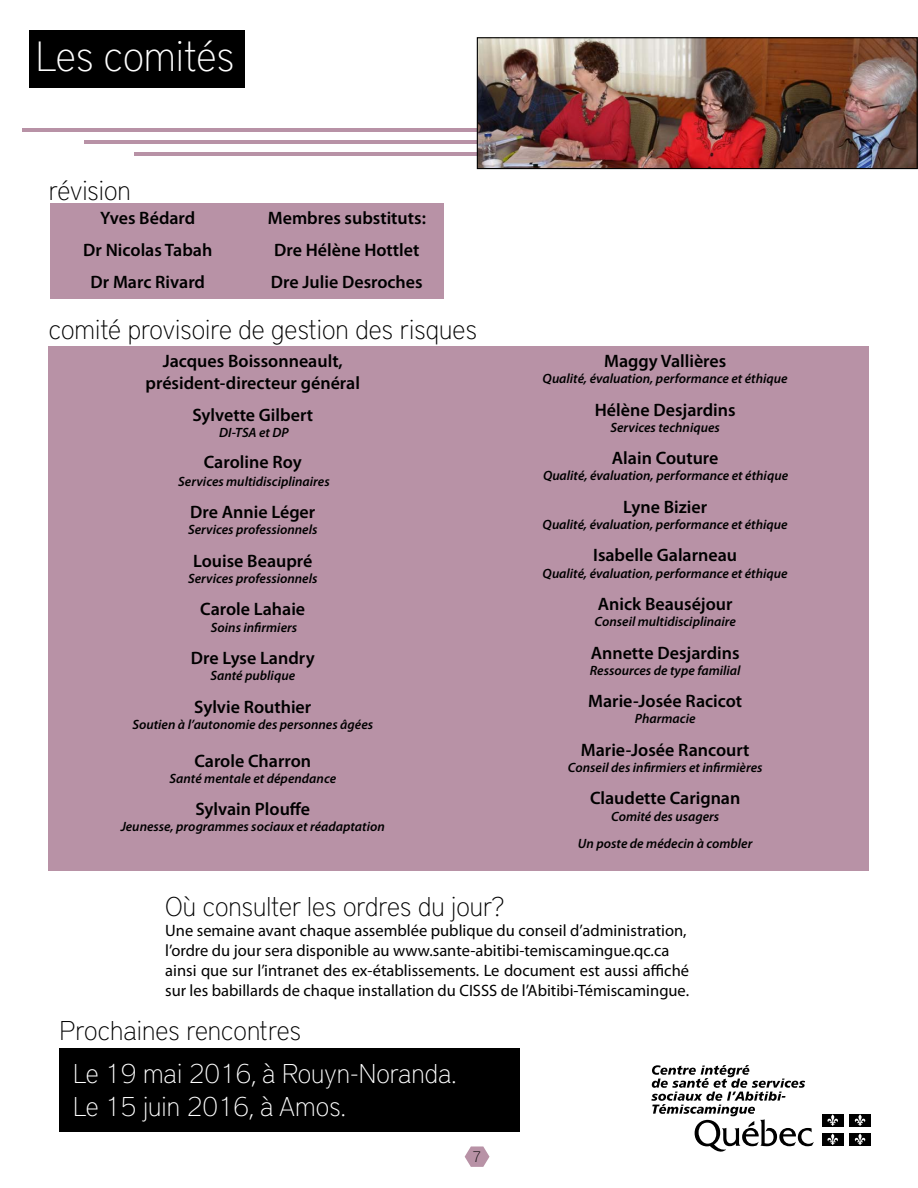
<style>
.page{position:relative;width:918px;height:1188px;background:#fff}
.page>*{position:absolute;margin:0;border:0;box-sizing:border-box;transform-origin:0 0}
.t1{font:100 42px "District Pro";color:#fff}
.t2{font:100 27px "District Pro";color:#000}
.t3{font:100 27px/32.4px "District Pro";color:#fff}
.t4{font:600 18px/32.4px "Myriad Pro";color:#000;text-align:center}
.t5{font:16.5px/19.8px "Myriad Pro";color:#000}
.t6{font:100 15px "District Pro";color:#000}
.t7{font:italic 600 13.5px/27px "Myriad Pro";color:#000;text-align:center}
</style>
<div class="page">
<svg style="left:465px;top:1146px;width:25px;height:21px"></svg>
<div style="left:60px;top:1048px;width:460px;height:84px;background:#000"></div>
<svg style="left:651px;top:1065px;width:163px;height:87px"></svg>
<div style="left:822px;top:1114px;width:21px;height:13px;background:#000"></div>
<svg style="left:827px;top:1114px;width:11px;height:12px"></svg>
<div style="left:849px;top:1114px;width:22px;height:13px;background:#000"></div>
<svg style="left:854px;top:1114px;width:12px;height:12px"></svg>
<div style="left:822px;top:1133px;width:21px;height:13px;background:#000"></div>
<svg style="left:827px;top:1133px;width:11px;height:12px"></svg>
<div style="left:849px;top:1133px;width:22px;height:13px;background:#000"></div>
<svg style="left:854px;top:1133px;width:12px;height:12px"></svg>
<div style="left:51px;top:203px;width:393px;height:96px;background:#b892a6"></div>
<hr style="left:134px;top:152px;width:354px;height:4px;background:#b892a6">
<hr style="left:85px;top:140px;width:403px;height:4px;background:#b892a6">
<hr style="left:23px;top:128px;width:465px;height:4px;background:#b892a6">
<img style="left:479px;top:39px;width:437px;height:128px">
<div style="left:477px;top:37px;width:441px;height:132px;border:1px solid #000"></div>
<div style="left:29px;top:30px;width:215px;height:58px;background:#000"></div>
<div style="left:49px;top:347px;width:820px;height:524px;background:#b892a6"></div>
<h1 class="t1" style="left:36px;top:26px;width:200px">Les comités</h1>
<h2 class="t2" style="left:49px;top:171px;width:84px">révision</h2>
<h3 class="t4" style="left:83px;top:201px;width:131px">Yves Bédard<br>Dr Nicolas Tabah<br>Dr Marc Rivard</h3>
<h3 class="t4" style="left:268px;top:201px;width:160px;text-align:left">Membres substituts:<br>Dre Hélène Hottlet<br>Dre Julie Desroches</h3>
<h2 class="t2" style="left:49px;top:310px;width:430px">comité provisoire de gestion des risques</h2>
<h3 class="t4" style="left:146px;top:350px;width:216px;line-height:21.6px">Jacques Boissonneault, président-directeur général</h3>
<h3 class="t4" style="left:192px;top:398px;width:122px">Sylvette Gilbert</h3>
<p class="t7" style="left:219px;top:419px;width:71px">DI-TSA et DP</p>
<h3 class="t4" style="left:204px;top:445px;width:99px">Caroline Roy</h3>
<p class="t7" style="left:178px;top:467px;width:153px">Services multidisciplinaires</p>
<h3 class="t4" style="left:190px;top:495px;width:127px">Dre Annie Léger</h3>
<p class="t7" style="left:188px;top:516px;width:131px">Services professionnels</p>
<h3 class="t4" style="left:193px;top:544px;width:121px">Louise Beaupré</h3>
<p class="t7" style="left:188px;top:565px;width:131px">Services professionnels</p>
<h3 class="t4" style="left:200px;top:593px;width:106px">Carole Lahaie</h3>
<p class="t7" style="left:211px;top:613px;width:88px">Soins infirmiers</p>
<h3 class="t4" style="left:191px;top:641px;width:125px">Dre Lyse Landry</h3>
<p class="t7" style="left:210px;top:662px;width:86px">Santé publique</p>
<h3 class="t4" style="left:194px;top:690px;width:119px">Sylvie Routhier</h3>
<p class="t7" style="left:132px;top:710px;width:242px">Soutien à l’autonomie des personnes âgées</p>
<h3 class="t4" style="left:194px;top:744px;width:118px">Carole Charron</h3>
<p class="t7" style="left:169px;top:764px;width:168px">Santé mentale et dépendance</p>
<h3 class="t4" style="left:195px;top:792px;width:116px">Sylvain Plouffe</h3>
<p class="t7" style="left:121px;top:813px;width:266px">Jeunesse, programmes sociaux et réadaptation</p>
<h2 class="t2" style="left:165px;top:887px;width:341px">Où consulter les ordres du jour?</h2>
<h3 class="t4" style="left:604px;top:344px;width:124px">Maggy Vallières</h3>
<p class="t7" style="left:543px;top:365px;width:247px">Qualité, évaluation, performance et éthique</p>
<h3 class="t4" style="left:595px;top:393px;width:142px">Hélène Desjardins</h3>
<p class="t7" style="left:610px;top:413px;width:111px">Services techniques</p>
<h3 class="t4" style="left:612px;top:441px;width:108px">Alain Couture</h3>
<p class="t7" style="left:543px;top:462px;width:247px">Qualité, évaluation, performance et éthique</p>
<h3 class="t4" style="left:623px;top:490px;width:85px">Lyne Bizier</h3>
<p class="t7" style="left:543px;top:511px;width:247px">Qualité, évaluation, performance et éthique</p>
<h3 class="t4" style="left:593px;top:539px;width:145px">Isabelle Galarneau</h3>
<p class="t7" style="left:543px;top:559px;width:247px">Qualité, évaluation, performance et éthique</p>
<h3 class="t4" style="left:598px;top:587px;width:136px">Anick Beauséjour</h3>
<p class="t7" style="left:594px;top:608px;width:143px">Conseil multidisciplinaire</p>
<h3 class="t4" style="left:591px;top:636px;width:150px">Annette Desjardins</h3>
<p class="t7" style="left:590px;top:656px;width:152px">Ressources de type familial</p>
<h3 class="t4" style="left:588px;top:684px;width:156px">Marie-Josée Racicot</h3>
<p class="t7" style="left:635px;top:705px;width:62px">Pharmacie</p>
<h3 class="t4" style="left:581px;top:733px;width:170px">Marie-Josée Rancourt</h3>
<p class="t7" style="left:568px;top:754px;width:196px">Conseil des infirmiers et infirmières</p>
<h3 class="t4" style="left:590px;top:782px;width:152px">Claudette Carignan</h3>
<p class="t7" style="left:578px;top:802px;width:176px">Comité des usagers<br>Un poste de médecin à combler</p>
<p class="t5" style="left:165px;top:920px;width:525px">Une semaine avant chaque assemblée publique du conseil d’administration, l’ordre du jour sera disponible au www.sante-abitibi-temiscamingue.qc.ca ainsi que sur l’intranet des ex-établissements. Le document est aussi affiché sur les babillards de chaque installation du CISSS de l’Abitibi-Témiscamingue.</p>
<h2 class="t2" style="left:60px;top:1011px;width:243px">Prochaines rencontres</h2>
<h2 class="t3" style="left:73px;top:1056px;width:385px">Le 19 mai 2016, à Rouyn-Noranda.<br>Le 15 juin 2016, à Amos.</h2>
<p class="t6" style="left:472px;top:1146px;width:10px">7</p>
</div>
